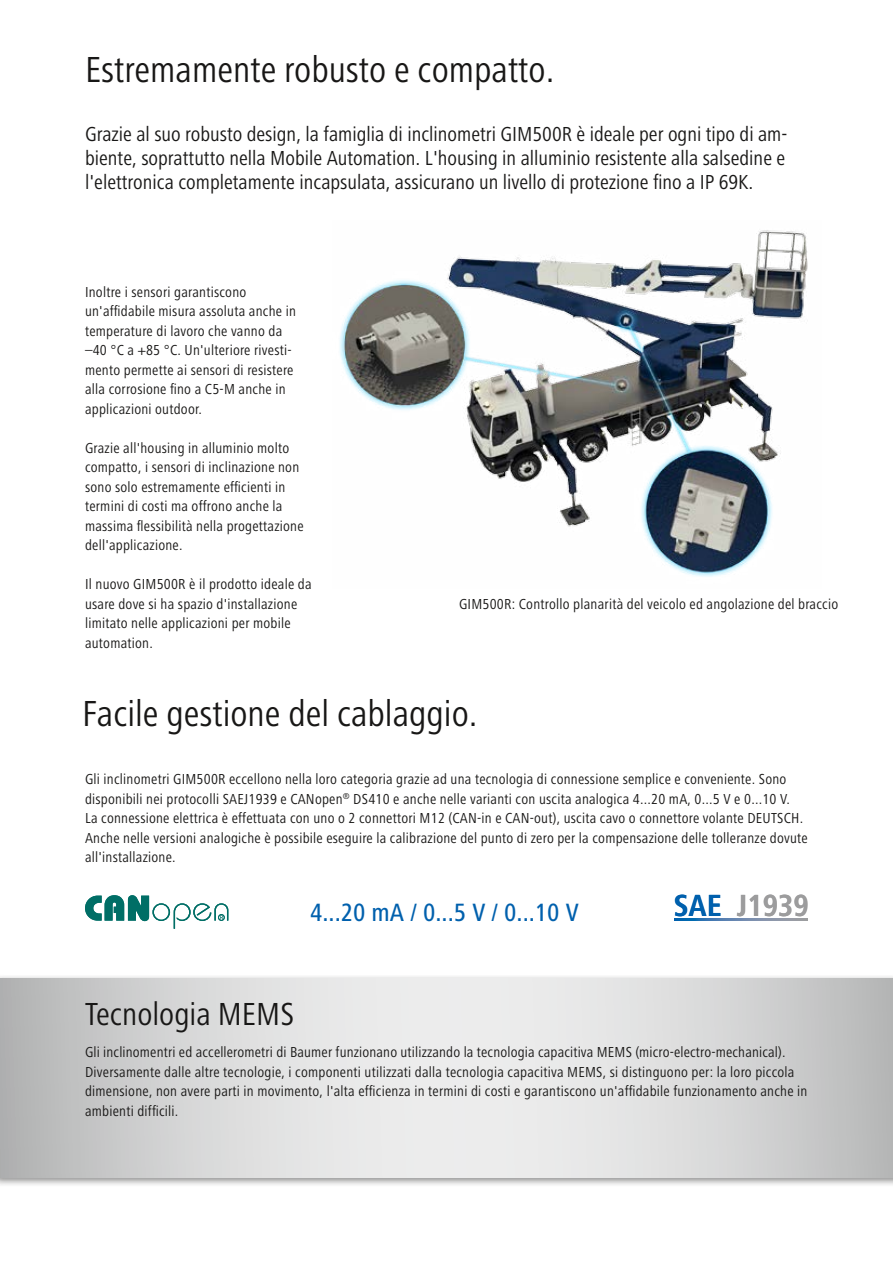
<style>
.page{position:relative;width:893px;height:1263px;background:#fff}
.page>*{position:absolute;margin:0;border:0;box-sizing:border-box;transform-origin:0 0}
.t1{font:condensed 37.5px "Frutiger Next LT";color:#181716}
.t2{font:condensed 33px "Frutiger Next LT";color:#181716}
.t3{font:700 condensed 31.65px "Frutiger Next LT";color:#9c9c9d}
.t4{font:500 condensed 25.95px "Frutiger Next LT";color:#0060ad}
.t5{font:condensed 21px/24.5px "Frutiger Next LT";color:#181716;text-align:justify}
.t6{font:condensed 15px/19.5px "Frutiger Next LT";letter-spacing:.015em;color:#181716}
.s1{color:#0060ad}
</style>
<div class="page">
<img style="left:340px;top:230px;width:468px;height:347px">
<svg style="left:675px;top:918px;width:133px;height:2px"></svg>
<svg style="left:85px;top:895px;width:143px;height:34px"></svg>
<div style="left:0;top:974px;width:893px;height:213px;background:#181716;opacity:.5"></div>
<svg style="left:0;top:978px;width:893px;height:199px;background:#d8d8d8"></svg>
<h1 class="t1" style="left:85px;top:49px;width:471px">Estremamente robusto e compatto.</h1>
<p class="t5" style="left:85px;top:121px;width:704px">Grazie al suo robusto design, la famiglia di inclinometri GIM500R è ideale per ogni tipo di am&shy;biente, soprattutto nella Mobile Automation. L'housing in alluminio resistente alla salsedine e l'elettronica completamente incapsulata, assicurano un livello di protezione fino a IP 69K.</p>
<p class="t6" style="left:85px;top:282px;width:212px">Inoltre i sensori garantiscono un'affidabile misura assoluta anche in temperature di lavoro che vanno da –40 °C a +85 °C. Un'ulteriore rivesti&shy;mento permette ai sensori di resistere alla corrosione fino a C5-M anche in applicazioni outdoor.</p>
<p class="t6" style="left:85px;top:438px;width:220px">Grazie all'housing in alluminio molto compatto, i sensori di inclinazione non sono solo estremamente efficienti in termini di costi ma offrono anche la massima flessibilità nella progettazione dell'applicazione.</p>
<p class="t6" style="left:85px;top:574px;width:228px">Il nuovo GIM500R è il prodotto ideale da usare dove si ha spazio d'installazione limitato nelle applicazioni per mobile automation.</p>
<p class="t6" style="left:459px;top:594px;width:381px">GIM500R: Controllo planarità del veicolo ed angolazione del braccio</p>
<h1 class="t1" style="left:82px;top:692px;width:397px">Facile gestione del cablaggio.</h1>
<p class="t6" style="left:85px;top:769px;width:724px">Gli inclinometri GIM500R eccellono nella loro categoria grazie ad una tecnologia di connessione semplice e conveniente. Sono disponibili nei protocolli SAEJ1939 e CANopen<sup>®</sup> DS410 e anche nelle varianti con uscita analogica 4...20 mA, 0...5 V e 0...10 V.<br>La connessione elettrica è effettuata con uno o 2 connettori M12 (CAN-in e CAN-out), uscita cavo o connettore volante DEUTSCH.<br>Anche nelle versioni analogiche è possibile eseguire la calibrazione del punto di zero per la compensazione delle tolleranze dovute all'installazione.</p>
<h3 class="t4" style="left:310px;top:897px;width:270px">4...20 mA / 0...5 V / 0...10 V</h3>
<h3 class="t3" style="left:674px;top:888px;width:137px"><span class="s1">SAE</span> J1939</h3>
<h2 class="t2" style="left:85px;top:996px;width:211px">Tecnologia MEMS</h2>
<p class="t6" style="left:85px;top:1042px;width:724px">Gli inclinomentri ed accellerometri di Baumer funzionano utilizzando la tecnologia capacitiva MEMS (micro-electro-mechanical).<br>Diversamente dalle altre tecnologie, i componenti utilizzati dalla tecnologia capacitiva MEMS, si distinguono per: la loro piccola dimensione, non avere parti in movimento, l'alta efficienza in termini di costi e garantiscono un'affidabile funzionamento anche in ambienti difficili.</p>
</div>
